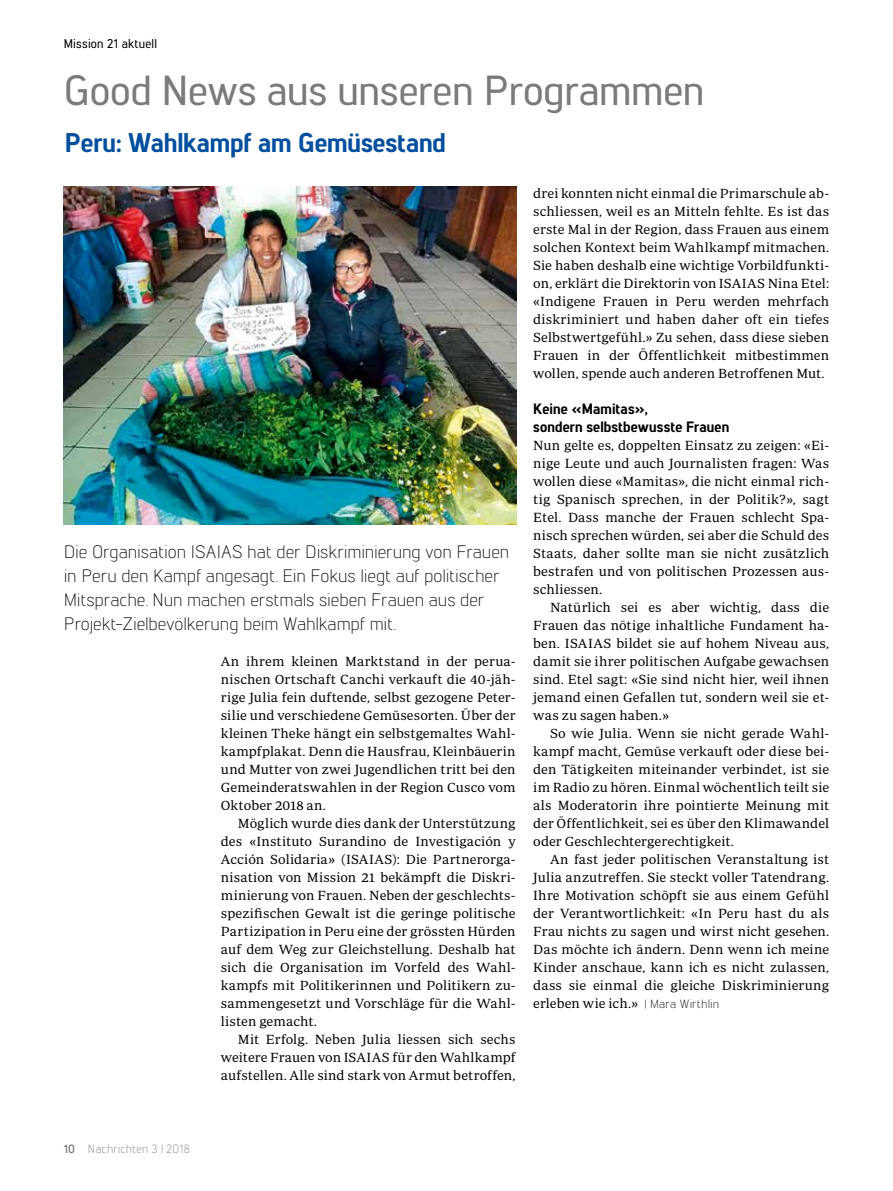
<style>
.page{position:relative;width:893px;height:1191px;background:#fff}
.page>*{position:absolute;margin:0;border:0;box-sizing:border-box;transform-origin:0 0}
.t1{font:500 42px "Lintel";letter-spacing:-.005em;color:#7b7b7a}
.t2{font:800 27px "Lintel";color:#004e9e}
.t3{font:300 18px/24px "Lintel";letter-spacing:-.005em;color:#000}
.t4{font:800 15px/18px "Lintel";letter-spacing:.01em;color:#000}
.t5{font:13.5px/18px "Periodico Text Lg";letter-spacing:.005em;color:#000;text-align:justify}
.t6{font:500 12.75px "Lintel";letter-spacing:.015em;color:#000}
.t7{font:300 12px "Lintel";letter-spacing:.015em;color:#7b7b7a}
.s1{font-family:"Lintel";font-weight:300;font-size:12px}
.s2{font-weight:700}
</style>
<div class="page">
<img style="left:64px;top:186px;width:452px;height:339px">
<p class="t6" style="left:64px;top:35px;width:95px">Mission 21 aktuell</p>
<h1 class="t1" style="left:64px;top:61px;width:642px">Good News aus unseren Programmen</h1>
<h2 class="t2" style="left:65px;top:123px;width:382px">Peru: Wahlkampf am Gemüsestand</h2>
<h3 class="t3" style="left:64px;top:539px;width:447px">Die Organisation ISAIAS hat der Diskriminierung von Frauen in Peru den Kampf angesagt. Ein Fokus liegt auf politischer Mitsprache. Nun machen erstmals sieben Frauen aus der Projekt-Zielbevölkerung beim Wahlkampf mit.</h3>
<p class="t5" style="left:221px;top:652px;width:296px">An ihrem kleinen Marktstand in der perua&shy;nischen Ortschaft Canchi verkauft die 40-jäh&shy;rige Julia fein duftende, selbst gezogene Peter&shy;silie und verschiedene Gemüsesorten. Über der kleinen Theke hängt ein selbstgemaltes Wahl&shy;kampfplakat. Denn die Hausfrau, Kleinbäuerin und Mutter von zwei Jugendlichen tritt bei den Gemeinderatswahlen in der Region Cusco vom Oktober 2018 an.</p>
<p class="t5" style="left:221px;top:814px;width:296px;text-indent:17px">Möglich wurde dies dank der Unterstützung des «Instituto Surandino de Investigación y Acción Solidaria» (ISAIAS): Die Partnerorga&shy;nisation von Mission 21 bekämpft die Diskri&shy;minierung von Frauen. Neben der geschlechts&shy;spezifischen Gewalt ist die geringe politische Partizipation in Peru eine der grössten Hürden auf dem Weg zur Gleichstellung. Deshalb hat sich die Organisation im Vorfeld des Wahl&shy;kampfs mit Politikerinnen und Politikern zu&shy;sammengesetzt und Vorschläge für die Wahl&shy;listen gemacht.</p>
<p class="t5" style="left:221px;top:1030px;width:296px;text-indent:17px">Mit Erfolg. Neben Julia liessen sich sechs weitere Frauen von ISAIAS für den Wahlkampf aufstellen. Alle sind stark von Armut betroffen,</p>
<p class="t5" style="left:533px;top:184px;width:297px">drei konnten nicht einmal die Primarschule ab&shy;schliessen, weil es an Mitteln fehlte. Es ist das erste Mal in der Region, dass Frauen aus einem solchen Kontext beim Wahlkampf mitmachen.<br>Sie haben deshalb eine wichtige Vorbildfunkti&shy;on, erklärt die Direktorin von ISAIAS Nina Etel: «Indigene Frauen in Peru werden mehrfach diskriminiert und haben daher oft ein tiefes Selbstwertgefühl.» Zu sehen, dass diese sieben Frauen in der Öffentlichkeit mitbestimmen wollen, spende auch anderen Betroffenen Mut.</p>
<p class="t4" style="left:533px;top:399px;width:198px">Keine «Mamitas»,<br>sondern selbstbewusste Frauen</p>
<p class="t5" style="left:533px;top:436px;width:297px">Nun gelte es, doppelten Einsatz zu zeigen: «Ei&shy;nige Leute und auch Journalisten fragen: Was wollen diese «Mamitas», die nicht einmal rich&shy;tig Spanisch sprechen, in der Politik?», sagt Etel. Dass manche der Frauen schlecht Spa&shy;nisch sprechen würden, sei aber die Schuld des Staats, daher sollte man sie nicht zusätzlich bestrafen und von politischen Prozessen aus&shy;schliessen.</p>
<p class="t5" style="left:533px;top:598px;width:297px;text-indent:17px">Natürlich sei es aber wichtig, dass die Frauen das nötige inhaltliche Fundament ha&shy;ben. ISAIAS bildet sie auf hohem Niveau aus, damit sie ihrer politischen Aufgabe gewachsen sind. Etel sagt: «Sie sind nicht hier, weil ihnen jemand einen Gefallen tut, sondern weil sie et&shy;was zu sagen haben.»</p>
<p class="t5" style="left:533px;top:724px;width:297px;text-indent:17px">So wie Julia. Wenn sie nicht gerade Wahl&shy;kampf macht, Gemüse verkauft oder diese bei&shy;den Tätigkeiten miteinander verbindet, ist sie im Radio zu hören. Einmal wöchentlich teilt sie als Moderatorin ihre pointierte Meinung mit der Öffentlichkeit, sei es über den Klimawandel oder Geschlechtergerechtigkeit.</p>
<p class="t5" style="left:533px;top:850px;width:297px;text-indent:17px">An fast jeder politischen Veranstaltung ist Julia anzutreffen. Sie steckt voller Tatendrang.<br>Ihre Motivation schöpft sie aus einem Gefühl der Verantwortlichkeit: «In Peru hast du als Frau nichts zu sagen und wirst nicht gesehen.<br>Das möchte ich ändern. Denn wenn ich meine Kinder anschaue, kann ich es nicht zulassen, dass sie einmal die gleiche Diskriminierung erleben wie ich.» <span class="s1">| Mara Wirthlin</span></p>
<p class="t7" style="left:64px;top:1141px;width:128px"><span class="s2">10</span> Nachrichten 3 | 2018</p>
</div>
